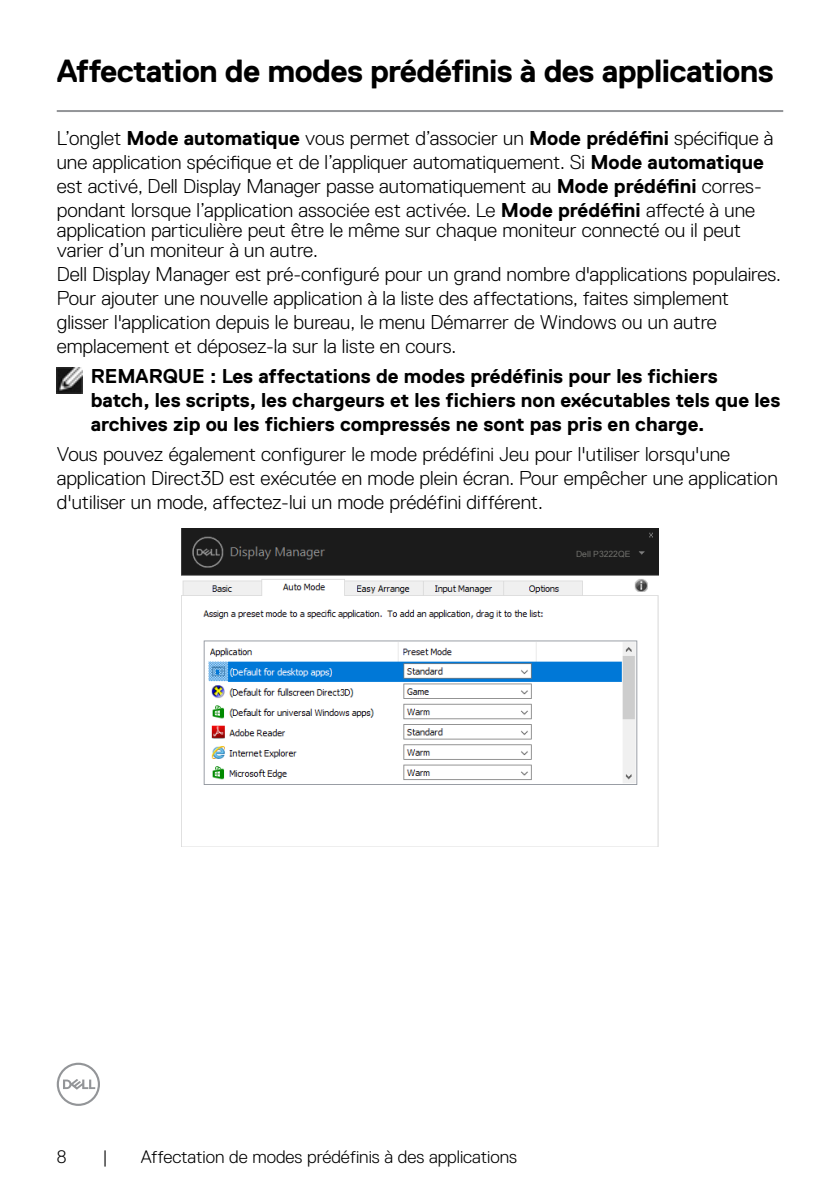
<style>
.page{position:relative;width:840px;height:1191px;background:#fff}
.page>*{position:absolute;margin:0;border:0;box-sizing:border-box;transform-origin:0 0}
.t1{font:700 32px "Dell Replica";letter-spacing:-.02em;color:#000}
.t2{font:300 20px/24px "Dell Replica";color:#000}
.t3{font:700 20px/24px "Dell Replica";color:#000}
.t4{font:300 18px "Dell Replica";color:#000}
.t5{font:8.6px "Microsoft Sans Serif";color:#6f6f6b}
.s1{font-weight:700}
</style>
<div class="page">
<svg style="left:57px;top:1062px;width:43px;height:44px"></svg>
<hr style="left:57px;top:110px;width:725px;height:2px;background:#939598">
<img style="left:57px;top:367px;width:25px;height:26px">
<img style="left:182px;top:528px;width:475px;height:257px">
<div style="left:562px;top:548px;width:71px;height:12px;background:#1b1b1b"></div>
<h1 class="t1" style="left:57px;top:53px;width:718px">Affectation de modes prédéfinis à des applications</h1>
<p class="t2" style="left:57px;top:127px;width:717px">L’onglet <span class="s1">Mode automatique</span> vous permet d’associer un <span class="s1">Mode prédéfini</span> spécifique à une application spécifique et de l’appliquer automatiquement. Si <span class="s1">Mode automatique </span>est activé, Dell Display Manager passe automatiquement au <span class="s1">Mode prédéfini</span> corres&shy;pondant lorsque l’application associée est activée. Le <span class="s1">Mode prédéfini</span> affecté à une</p>
<p class="t2" style="left:57px;top:221px;width:685px;line-height:20px">application particulière peut être le même sur chaque moniteur connecté ou il peut varier d’un moniteur à un autre.</p>
<p class="t2" style="left:57px;top:263px;width:725px">Dell Display Manager est pré-configuré pour un grand nombre d'applications populaires.<br>Pour ajouter une nouvelle application à la liste des affectations, faites simplement glisser l'application depuis le bureau, le menu Démarrer de Windows ou un autre emplacement et déposez-la sur la liste en cours.</p>
<p class="t3" style="left:91px;top:364px;width:690px">REMARQUE : Les affectations de modes prédéfinis pour les fichiers batch, les scripts, les chargeurs et les fichiers non exécutables tels que les archives zip ou les fichiers compressés ne sont pas pris en charge.</p>
<p class="t2" style="left:57px;top:442px;width:722px">Vous pouvez également configurer le mode prédéfini Jeu pour l'utiliser lorsqu'une application Direct3D est exécutée en mode plein écran. Pour empêcher une application d'utiliser un mode, affectez-lui un mode prédéfini différent.</p>
<p class="t5" style="left:575px;top:548px;width:56px">Dell P3222QE</p>
<p class="t4" style="left:57px;top:1146px;width:11px">8</p>
<p class="t4" style="left:102px;top:1146px;width:7px">|</p>
<p class="t4" style="left:141px;top:1146px;width:378px">Affectation de modes prédéfinis à des applications</p>
</div>
